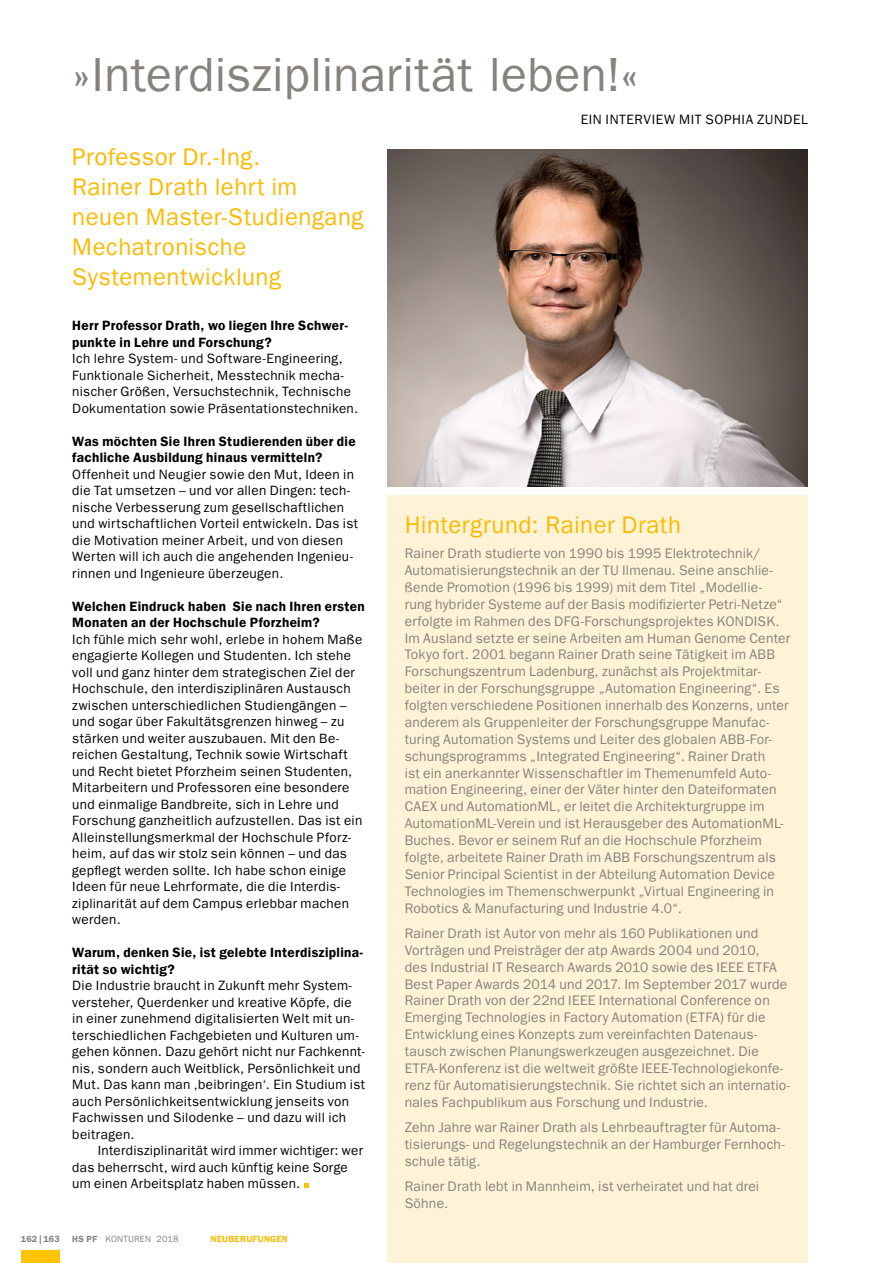
<style>
.page{position:relative;width:893px;height:1263px;background:#fff}
.page>*{position:absolute;margin:0;border:0;box-sizing:border-box;transform-origin:0 0}
.t1{font:48px "Franklin Gothic LT Pro";letter-spacing:.01em;color:#86827c}
.t2{font:24px/30px "Franklin Gothic LT Pro";letter-spacing:.02em;color:#fbba00}
.t3{font:13.8px/16.8px "Franklin Gothic LT Pro";letter-spacing:.015em;color:#86827c}
.t4{font:13.5px/16.5px "Franklin Gothic LT Pro";letter-spacing:.025em;color:#000}
.t5{font:13.5px/16.5px "Franklin Gothic LT Pro Dm";letter-spacing:.025em;color:#000}
.t6{font:13.5px "Franklin Gothic LT Pro";letter-spacing:.045em;color:#000}
.t7{font:9px "Franklin Gothic LT Pro";letter-spacing:.025em;color:#86827c}
.t8{font:9px "Franklin Gothic LT Pro Dm";letter-spacing:.03em;color:#fbba00}
.t9{font:9px "Franklin Gothic LT Pro Dm";letter-spacing:.005em;color:#86827c}
.s1{font-family:"Franklin Gothic LT Pro Dm"}
</style>
<div class="page">
<div style="left:21px;top:1250px;width:39px;height:13px;background:#fdc300"></div>
<img style="left:388px;top:150px;width:420px;height:337px">
<svg style="left:304px;top:1184px;width:4px;height:4px"></svg>
<div style="left:388px;top:495px;width:420px;height:768px;background:#fff3d7"></div>
<h1 class="t1" style="left:72px;top:47px;width:568px">»Interdisziplinarität leben!«</h1>
<h2 class="t2" style="left:72px;top:142px;width:293px">Professor Dr.-Ing.<br>Rainer Drath lehrt im neuen Master-Studiengang<br>Mechatronische<br>Systementwicklung</h2>
<p class="t5" style="left:72px;top:317px;width:277px">Herr Professor Drath, wo liegen Ihre Schwer&shy;punkte in Lehre und Forschung?</p>
<p class="t4" style="left:72px;top:350px;width:287px">Ich lehre System- und Software-Engineering, Funktionale Sicherheit, Messtechnik mecha&shy;nischer Größen, Versuchstechnik, Technische Dokumentation sowie Präsentationstechniken.</p>
<p class="t5" style="left:72px;top:433px;width:285px">Was möchten Sie Ihren Studierenden über die fachliche Ausbildung hinaus vermitteln?</p>
<p class="t4" style="left:72px;top:466px;width:287px">Offenheit und Neugier sowie den Mut, Ideen in die Tat umsetzen – und vor allen Dingen: tech&shy;nische Verbesserung zum gesellschaftlichen und wirtschaftlichen Vorteil entwickeln. Das ist die Motivation meiner Arbeit, und von diesen Werten will ich auch die angehenden Ingenieu&shy;rinnen und Ingenieure überzeugen.</p>
<p class="t5" style="left:72px;top:598px;width:294px">Welchen Eindruck haben Sie nach Ihren ersten<br>Monaten an der Hochschule Pforzheim?</p>
<p class="t4" style="left:72px;top:631px;width:292px">Ich fühle mich sehr wohl, erlebe in hohem Maße engagierte Kollegen und Studenten. Ich stehe voll und ganz hinter dem strategischen Ziel der Hochschule, den interdisziplinären Austausch zwischen unterschiedlichen Studiengängen – und sogar über Fakultätsgrenzen hinweg – zu stärken und weiter auszubauen. Mit den Be&shy;reichen Gestaltung, Technik sowie Wirtschaft und Recht bietet Pforzheim seinen Studenten, Mitarbeitern und Professoren eine besondere und einmalige Bandbreite, sich in Lehre und Forschung ganzheitlich aufzustellen. Das ist ein Alleinstellungsmerkmal der Hochschule Pforz&shy;heim, auf das wir stolz sein können – und das gepflegt werden sollte. Ich habe schon einige Ideen für neue Lehrformate, die die Interdis&shy;ziplinarität auf dem Campus erlebbar machen werden.</p>
<p class="t5" style="left:72px;top:944px;width:292px">Warum, denken Sie, ist gelebte Interdisziplina&shy;rität so wichtig?</p>
<p class="t4" style="left:72px;top:977px;width:294px">Die Industrie braucht in Zukunft mehr System&shy;versteher, Querdenker und kreative Köpfe, die in einer zunehmend digitalisierten Welt mit un&shy;terschiedlichen Fachgebieten und Kulturen um&shy;gehen können. Dazu gehört nicht nur Fachkennt&shy;nis, sondern auch Weitblick, Persönlichkeit und Mut. Das kann man ‚beibringen‘. Ein Studium ist auch Persönlichkeitsentwicklung jenseits von Fachwissen und Silodenke – und dazu will ich beitragen.</p>
<p class="t4" style="left:72px;top:1142px;width:292px;text-indent:26px">Interdisziplinarität wird immer wichtiger: wer das beherrscht, wird auch künftig keine Sorge um einen Arbeitsplatz haben müssen.</p>
<p class="t9" style="left:21px;top:1233px;width:40px">162 | 163</p>
<p class="t7" style="left:72px;top:1234px;width:108px"><span class="s1">HS PF</span> KONTUREN 2018</p>
<p class="t8" style="left:210px;top:1233px;width:79px">NEUBERUFUNGEN</p>
<p class="t6" style="left:581px;top:111px;width:229px">EIN INTERVIEW MIT SOPHIA ZUNDEL</p>
<h2 class="t2" style="left:405px;top:510px;width:278px">Hintergrund: Rainer Drath</h2>
<p class="t3" style="left:405px;top:545px;width:387px">Rainer Drath studierte von 1990 bis 1995 Elektrotechnik/ Automatisierungstechnik an der TU Ilmenau. Seine anschlie&shy;ßende Promotion (1996 bis 1999) mit dem Titel „Modellie&shy;rung hybrider Systeme auf der Basis modifizierter Petri-Netze“ erfolgte im Rahmen des DFG-Forschungsprojektes KONDISK.<br>Im Ausland setzte er seine Arbeiten am Human Genome Center Tokyo fort. 2001 begann Rainer Drath seine Tätigkeit im ABB Forschungszentrum Ladenburg, zunächst als Projektmitar&shy;beiter in der Forschungsgruppe „Automation Engineering“. Es folgten verschiedene Positionen innerhalb des Konzerns, unter anderem als Gruppenleiter der Forschungsgruppe Manufac&shy;turing Automation Systems und Leiter des globalen ABB-For&shy;schungsprogramms „Integrated Engineering“. Rainer Drath<br>ist ein anerkannter Wissenschaftler im Themenumfeld Auto&shy;mation Engineering, einer der Väter hinter den Dateiformaten CAEX und AutomationML, er leitet die Architekturgruppe im AutomationML-Verein und ist Herausgeber des AutomationML-Buches. Bevor er seinem Ruf an die Hochschule Pforzheim folgte, arbeitete Rainer Drath im ABB Forschungszentrum als Senior Principal Scientist in der Abteilung Automation Device Technologies im Themenschwerpunkt „Virtual Engineering in Robotics &amp; Manufacturing und Industrie 4.0“.</p>
<p class="t3" style="left:405px;top:925px;width:387px">Rainer Drath ist Autor von mehr als 160 Publikationen und Vorträgen und Preisträger der atp Awards 2004 und 2010,<br>des Industrial IT Research Awards 2010 sowie des IEEE ETFA Best Paper Awards 2014 und 2017. Im September 2017 wurde Rainer Drath von der 22nd IEEE International Conference on Emerging Technologies in Factory Automation (ETFA) für die Entwicklung eines Konzepts zum vereinfachten Datenaus&shy;tausch zwischen Planungswerkzeugen ausgezeichnet. Die ETFA-Konferenz ist die weltweit größte IEEE-Technologiekonfe&shy;renz für Automatisierungstechnik. Sie richtet sich an internatio&shy;nales Fachpublikum aus Forschung und Industrie.</p>
<p class="t3" style="left:405px;top:1119px;width:382px">Zehn Jahre war Rainer Drath als Lehrbeauftragter für Automa&shy;tisierungs- und Regelungstechnik an der Hamburger Fernhoch&shy;schule tätig.</p>
<p class="t3" style="left:405px;top:1178px;width:356px">Rainer Drath lebt in Mannheim, ist verheiratet und hat drei<br>Söhne.</p>
</div>
